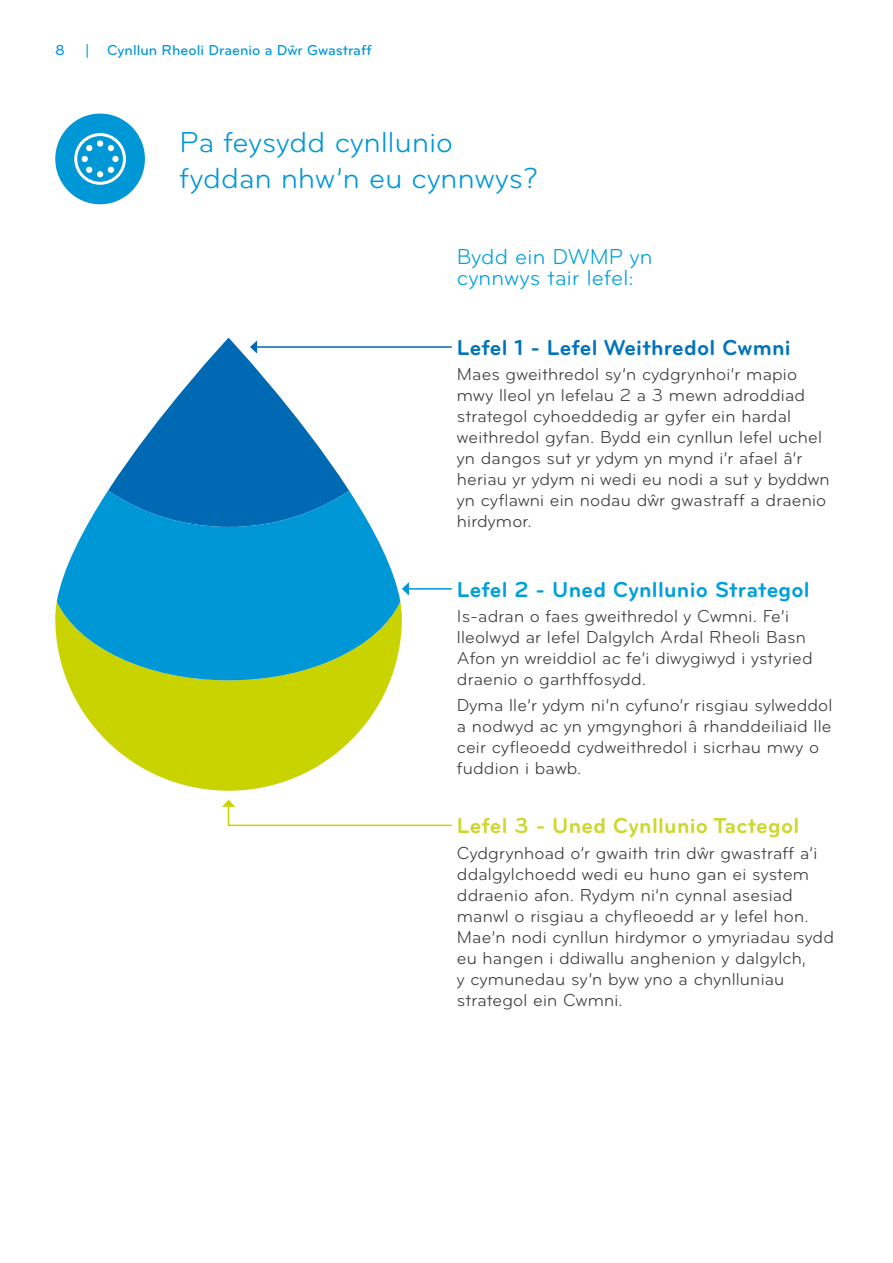
<style>
.page{position:relative;width:893px;height:1263px;background:#fff}
.page>*{position:absolute;margin:0;border:0;box-sizing:border-box;transform-origin:0 0}
.t1{font:30px/36px "Bryant Pro";letter-spacing:.01em;color:#0097d7}
.t2{font:22.5px/21px "Bryant Pro";letter-spacing:.01em;color:#00a0dc}
.t3{font:700 22.5px "Bryant Pro";letter-spacing:.01em;color:#00a0dc}
.t4{font:700 22.5px "Bryant Pro";letter-spacing:.01em;color:#cfd72d}
.t5{font:700 22.5px "Bryant Pro";letter-spacing:.01em;color:#0075bc}
.t6{font:18px/21px "Bryant Pro";letter-spacing:.01em;color:#3c3c3b}
.t7{font:500 15px "Bryant Pro";color:#0097d7}
</style>
<div class="page">
<hr style="left:257px;top:346px;width:195px;height:2px;background:#0069b4">
<svg style="left:222px;top:800px;width:230px;height:27px"></svg>
<hr style="left:409px;top:588px;width:43px;height:2px;background:#0097d7">
<svg style="left:402px;top:582px;width:7px;height:13px"></svg>
<svg style="left:55px;top:602px;width:347px;height:189px;fill:#c8d300"></svg>
<svg style="left:108px;top:338px;width:241px;height:153px;fill:#0069b4"></svg>
<svg style="left:57px;top:491px;width:343px;height:189px;background:#28a1c0"></svg>
<div style="left:55px;top:114px;width:90px;height:90px;background:#0097d7;border-radius:50%"></div>
<div style="left:74px;top:133px;width:52px;height:52px;border:3px solid #fff;border-radius:50%"></div>
<svg style="left:81px;top:140px;width:38px;height:38px"></svg>
<p class="t7" style="left:55px;top:41px;width:11px">8</p>
<p class="t7" style="left:85px;top:41px;width:288px">| Cynllun Rheoli Draenio a Dŵr Gwastraff</p>
<h1 class="t1" style="left:180px;top:124px;width:360px">Pa feysydd cynllunio fyddan nhw’n eu cynnwys?</h1>
<p class="t2" style="left:457px;top:246px;width:197px">Bydd ein DWMP yn cynnwys tair lefel:</p>
<p class="t5" style="left:457px;top:333px;width:335px">Lefel 1 - Lefel Weithredol Cwmni</p>
<p class="t6" style="left:457px;top:363px;width:374px">Maes gweithredol sy’n cydgrynhoi’r mapio mwy lleol yn lefelau 2 a 3 mewn adroddiad strategol cyhoeddedig ar gyfer ein hardal weithredol gyfan. Bydd ein cynllun lefel uchel yn dangos sut yr ydym yn mynd i’r afael â’r heriau yr ydym ni wedi eu nodi a sut y byddwn yn cyflawni ein nodau dŵr gwastraff a draenio hirdymor.</p>
<p class="t3" style="left:457px;top:576px;width:354px">Lefel 2 - Uned Cynllunio Strategol</p>
<p class="t6" style="left:457px;top:606px;width:357px">Is-adran o faes gweithredol y Cwmni. Fe’i lleolwyd ar lefel Dalgylch Ardal Rheoli Basn Afon yn wreiddiol ac fe’i diwygiwyd i ystyried draenio o garthffosydd.</p>
<p class="t6" style="left:457px;top:694px;width:377px">Dyma lle’r ydym ni’n cyfuno’r risgiau sylweddol a nodwyd ac yn ymgynghori â rhanddeiliaid lle ceir cyfleoedd cydweithredol i sicrhau mwy o fuddion i bawb.</p>
<p class="t4" style="left:457px;top:812px;width:344px">Lefel 3 - Uned Cynllunio Tactegol</p>
<p class="t6" style="left:457px;top:842px;width:379px">Cydgrynhoad o’r gwaith trin dŵr gwastraff a’i ddalgylchoedd wedi eu huno gan ei system ddraenio afon. Rydym ni’n cynnal asesiad manwl o risgiau a chyfleoedd ar y lefel hon.<br>Mae’n nodi cynllun hirdymor o ymyriadau sydd eu hangen i ddiwallu anghenion y dalgylch,<br>y cymunedau sy’n byw yno a chynlluniau strategol ein Cwmni.</p>
</div>
